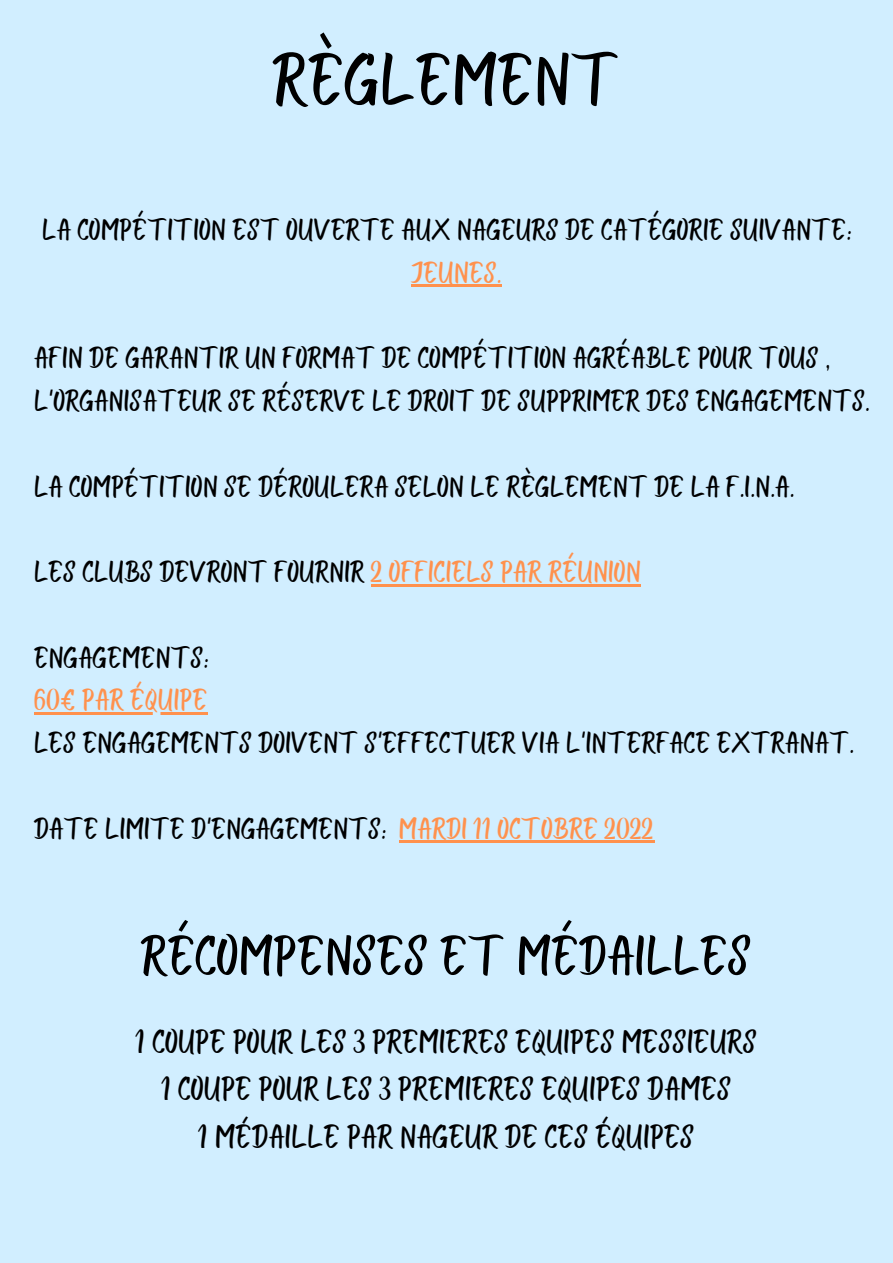
<style>
.page{position:relative;width:893px;height:1263px;background:#d1eeff}
.page>*{position:absolute;margin:0;border:0;box-sizing:border-box;transform-origin:0 0}
.t1{font:75px "Bright Sunshine Cap";color:#000}
.t2{font:57px "Bright Sunshine Cap";color:#000}
.t3{font:33.75px/47.2px "Bright Sunshine Cap";color:#000;text-align:center}
.t4{font:30.6px/42.8px "Bright Sunshine Cap";color:#000}
.t5{font:30.6px "Bright Sunshine Cap";color:#ff914d}
.s1{color:#ff914d}
</style>
<div class="page">
<hr style="left:411px;top:284px;width:90px;height:3px;background:#ff914d">
<hr style="left:371px;top:584px;width:270px;height:3px;background:#ff914d">
<hr style="left:34px;top:712px;width:173px;height:3px;background:#ff914d">
<hr style="left:399px;top:840px;width:255px;height:3px;background:#ff914d">
<h1 class="t1" style="left:273px;top:29px;width:348px">RÈGLEMENT</h1>
<p class="t4" style="left:42px;top:207px;width:811px">LA COMPÉTITION EST OUVERTE AUX NAGEURS DE CATÉGORIE SUIVANTE:</p>
<p class="t5" style="left:411px;top:252px;width:92px">JEUNES.</p>
<p class="t4" style="left:34px;top:335px;width:837px">AFIN DE GARANTIR UN FORMAT DE COMPÉTITION AGRÉABLE POUR TOUS ,<br>L'ORGANISATEUR SE RÉSERVE LE DROIT DE SUPPRIMER DES ENGAGEMENTS.</p>
<p class="t4" style="left:34px;top:463px;width:762px">LA COMPÉTITION SE DÉROULERA SELON LE RÈGLEMENT DE LA F.I.N.A.</p>
<p class="t4" style="left:34px;top:549px;width:608px">LES CLUBS DEVRONT FOURNIR <span class="s1">2 OFFICIELS PAR RÉUNION</span></p>
<p class="t4" style="left:34px;top:634px;width:176px">ENGAGEMENTS:</p>
<p class="t5" style="left:34px;top:679px;width:175px">60€ PAR ÉQUIPE</p>
<p class="t4" style="left:34px;top:720px;width:821px">LES ENGAGEMENTS DOIVENT S'EFFECTUER VIA L'INTERFACE EXTRANAT.</p>
<p class="t4" style="left:34px;top:805px;width:621px">DATE LIMITE D'ENGAGEMENTS: <span class="s1">MARDI 11 OCTOBRE 2022</span></p>
<h2 class="t2" style="left:141px;top:917px;width:612px">RÉCOMPENSES ET MÉDAILLES</h2>
<p class="t3" style="left:136px;top:1016px;width:623px">1 COUPE POUR LES 3 PREMIERES EQUIPES MESSIEURS<br>1 COUPE POUR LES 3 PREMIERES EQUIPES DAMES<br>1 MÉDAILLE PAR NAGEUR DE CES ÉQUIPES</p>
</div>
